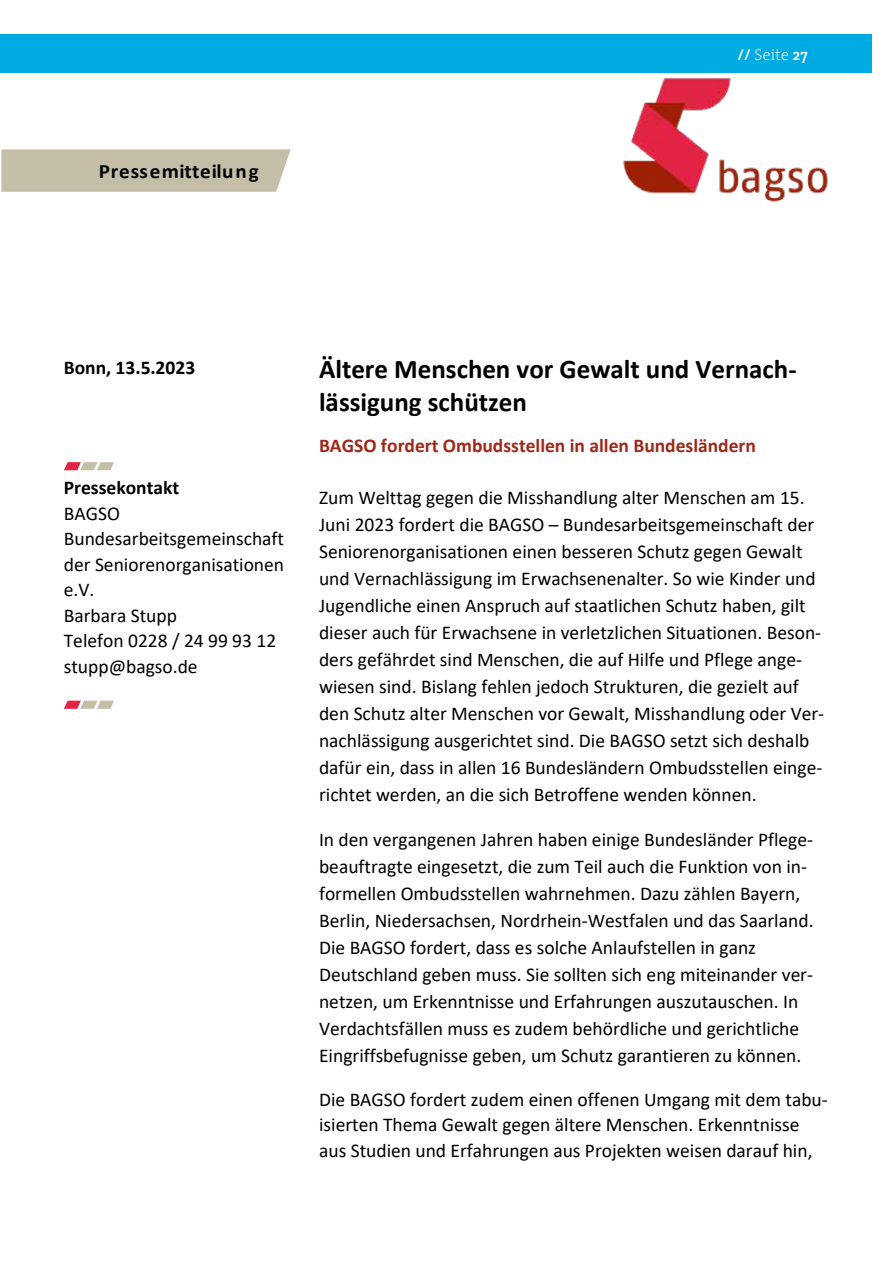
<style>
.page{position:relative;width:893px;height:1263px;background:#fff}
.page>*{position:absolute;margin:0;border:0;box-sizing:border-box;transform-origin:0 0}
.t1{font:700 27px/33px "Calibri";color:#000}
.t2{font:19.5px/27px "Calibri";color:#000}
.t3{font:700 19.5px "Calibri";color:#9f2818}
.t4{font:700 19.5px "Calibri";color:#000}
.t5{font:200 15.75px "The Serif";letter-spacing:.01em;color:#fff}
.s1{font-weight:600}
</style>
<div class="page">
<div style="left:0;top:34px;width:872px;height:38px;background:#00aae3"></div>
<svg style="left:1px;top:149px;width:290px;height:43px;background:#c6c0ab"></svg>
<img style="left:578px;top:72px;width:294px;height:131px">
<svg style="left:64px;top:462px;width:50px;height:8px"></svg>
<svg style="left:64px;top:701px;width:50px;height:8px"></svg>
<p class="t5" style="left:737px;top:42px;width:72px"><span class="s1">//</span> Seite <span class="s1">27</span></p>
<p class="t4" style="left:64px;top:353px;width:133px">Bonn, 13.5.2023</p>
<h1 class="t1" style="left:319px;top:353px;width:479px">Ältere Menschen vor Gewalt und Vernach&shy;lässigung schützen</h1>
<p class="t4" style="left:64px;top:474px;width:117px">Pressekontakt</p>
<p class="t2" style="left:64px;top:500px;width:222px;line-height:25.5px">BAGSO<br>Bundesarbeitsgemeinschaft der Seniorenorganisationen e.V.<br>Barbara Stupp<br>Telefon 0228 / 24 99 93 12 stupp@bagso.de</p>
<p class="t3" style="left:319px;top:431px;width:438px">BAGSO fordert Ombudsstellen in allen Bundesländern</p>
<p class="t2" style="left:319px;top:484px;width:507px">Zum Welttag gegen die Misshandlung alter Menschen am 15.<br>Juni 2023 fordert die BAGSO – Bundesarbeitsgemeinschaft der Seniorenorganisationen einen besseren Schutz gegen Gewalt und Vernachlässigung im Erwachsenenalter. So wie Kinder und Jugendliche einen Anspruch auf staatlichen Schutz haben, gilt dieser auch für Erwachsene in verletzlichen Situationen. Beson&shy;ders gefährdet sind Menschen, die auf Hilfe und Pflege ange&shy;wiesen sind. Bislang fehlen jedoch Strukturen, die gezielt auf den Schutz alter Menschen vor Gewalt, Misshandlung oder Ver&shy;nachlässigung ausgerichtet sind. Die BAGSO setzt sich deshalb dafür ein, dass in allen 16 Bundesländern Ombudsstellen einge&shy;richtet werden, an die sich Betroffene wenden können.</p>
<p class="t2" style="left:319px;top:826px;width:496px">In den vergangenen Jahren haben einige Bundesländer Pflege&shy;beauftragte eingesetzt, die zum Teil auch die Funktion von in&shy;formellen Ombudsstellen wahrnehmen. Dazu zählen Bayern, Berlin, Niedersachsen, Nordrhein-Westfalen und das Saarland.<br>Die BAGSO fordert, dass es solche Anlaufstellen in ganz Deutschland geben muss. Sie sollten sich eng miteinander ver&shy;netzen, um Erkenntnisse und Erfahrungen auszutauschen. In Verdachtsfällen muss es zudem behördliche und gerichtliche Eingriffsbefugnisse geben, um Schutz garantieren zu können.</p>
<p class="t2" style="left:319px;top:1086px;width:510px;line-height:25.5px">Die BAGSO fordert zudem einen offenen Umgang mit dem tabu&shy;isierten Thema Gewalt gegen ältere Menschen. Erkenntnisse aus Studien und Erfahrungen aus Projekten weisen darauf hin,</p>
</div>
